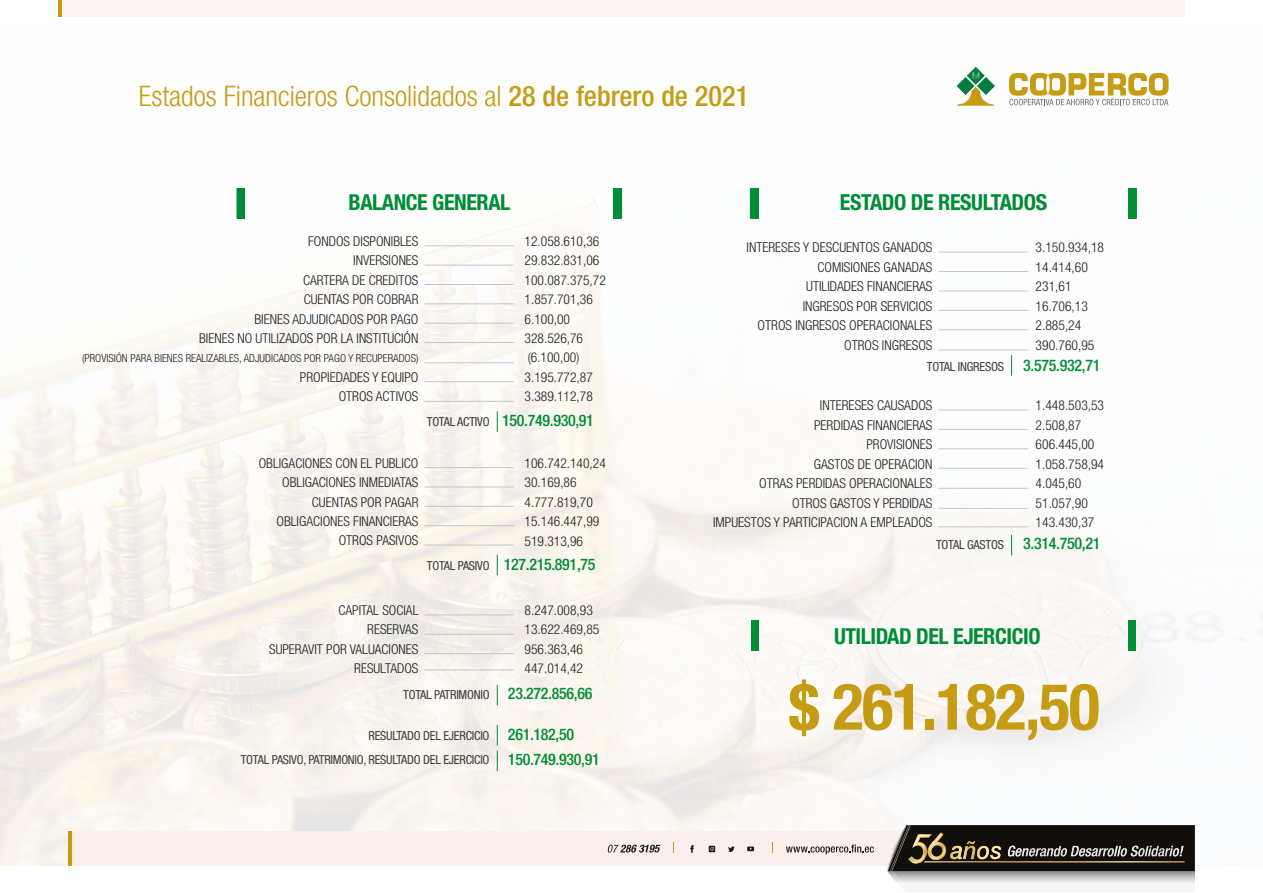
<style>
.page{position:relative;width:1263px;height:893px;background:#fff}
.page>*{position:absolute;margin:0;border:0;box-sizing:border-box;transform-origin:0 0}
.t1{font:700 condensed 64.5px "Helvetica Neue LT Std";letter-spacing:-.02em;color:#c59c14}
.t2{font:300 condensed 28.35px "Helvetica Neue LT Std";color:#c59c14}
.t3{font:700 condensed 22.05px "Helvetica Neue LT Std";letter-spacing:-.02em;color:#008d36}
.t4{font:500 condensed 16.05px "Helvetica Neue LT Std";letter-spacing:-.02em;color:#008d36}
.t5{font:300 condensed 13.65px/19.5px "Helvetica Neue LT Std";color:#1d1d1b;text-align:right}
.t6{font:300 condensed 13.5px/19.4px "Helvetica Neue LT Std";color:#1d1d1b;text-align:right}
.t7{font:condensed 12.45px "Helvetica Neue LT Std";letter-spacing:-.02em;color:#3c3c3b}
.t8{font:300 condensed 10.95px "Helvetica Neue LT Std";color:#1d1d1b}
.s1{font-weight:500}
.s2{font-weight:400;font-size:12.45px;color:#3c3c3b}
.s3{font-weight:500;font-size:16.05px;color:#008d36}
</style>
<div class="page">
<img style="left:0;top:72px;width:1263px;height:793px">
<div style="left:752px;top:620px;width:7px;height:30px;background:#008d36"></div>
<div style="left:1128px;top:620px;width:8px;height:30px;background:#008d36"></div>
<div style="left:68px;top:830px;width:1050px;height:35px;background:#f9f0ed"></div>
<svg style="left:607px;top:844px;width:53px;height:8px"></svg>
<svg style="left:786px;top:844px;width:88px;height:9px"></svg>
<svg style="left:690px;top:845px;width:4px;height:7px"></svg>
<svg style="left:709px;top:845px;width:6px;height:6px"></svg>
<svg style="left:728px;top:846px;width:7px;height:5px"></svg>
<svg style="left:747px;top:846px;width:7px;height:4px"></svg>
<svg style="left:884px;top:823px;width:311px;height:61px"></svg>
<hr style="left:68px;top:830px;width:4px;height:35px;background:#c59c14">
<div style="left:58px;top:0;width:1127px;height:17px;background:#f9f0ed"></div>
<svg style="left:1009px;top:73px;width:159px;height:32px"></svg>
<svg style="left:957px;top:66px;width:38px;height:40px"></svg>
<hr style="left:58px;top:0;width:4px;height:17px;background:#c59c14">
<svg style="left:1011px;top:355px;width:1px;height:20px"></svg>
<svg style="left:1011px;top:534px;width:1px;height:21px"></svg>
<hr style="left:1135px;top:188px;width:2px;height:31px;background:#008d36">
<hr style="left:750px;top:188px;width:1px;height:31px;background:#008d36">
<hr style="left:939px;top:252px;width:89px;height:1px;background:#c6c6c6">
<hr style="left:939px;top:271px;width:89px;height:1px;background:#c6c6c6">
<hr style="left:939px;top:290px;width:89px;height:1px;background:#c6c6c6">
<hr style="left:939px;top:310px;width:89px;height:1px;background:#c6c6c6">
<hr style="left:939px;top:329px;width:89px;height:1px;background:#c6c6c6">
<hr style="left:939px;top:349px;width:89px;height:1px;background:#c6c6c6">
<hr style="left:939px;top:409px;width:89px;height:1px;background:#c6c6c6">
<hr style="left:939px;top:429px;width:89px;height:1px;background:#c6c6c6">
<hr style="left:939px;top:448px;width:89px;height:1px;background:#c6c6c6">
<hr style="left:939px;top:467px;width:89px;height:1px;background:#c6c6c6">
<hr style="left:939px;top:487px;width:89px;height:1px;background:#c6c6c6">
<hr style="left:939px;top:507px;width:89px;height:1px;background:#c6c6c6">
<hr style="left:939px;top:526px;width:89px;height:1px;background:#c6c6c6">
<div style="left:751px;top:188px;width:7px;height:31px;background:#008d36"></div>
<div style="left:1128px;top:188px;width:8px;height:31px;background:#008d36"></div>
<hr style="left:620px;top:188px;width:2px;height:30px;background:#008d36">
<hr style="left:236px;top:188px;width:2px;height:30px;background:#008d36">
<svg style="left:497px;top:411px;width:1px;height:20px"></svg>
<svg style="left:497px;top:554px;width:1px;height:21px"></svg>
<svg style="left:497px;top:684px;width:1px;height:21px"></svg>
<svg style="left:497px;top:724px;width:1px;height:46px"></svg>
<hr style="left:425px;top:245px;width:89px;height:1px;background:#c6c6c6">
<hr style="left:425px;top:265px;width:89px;height:1px;background:#c6c6c6">
<hr style="left:425px;top:284px;width:89px;height:1px;background:#c6c6c6">
<hr style="left:425px;top:303px;width:89px;height:1px;background:#c6c6c6">
<hr style="left:425px;top:323px;width:89px;height:1px;background:#c6c6c6">
<hr style="left:425px;top:467px;width:89px;height:1px;background:#c6c6c6">
<hr style="left:425px;top:486px;width:89px;height:1px;background:#c6c6c6">
<hr style="left:425px;top:506px;width:89px;height:1px;background:#c6c6c6">
<hr style="left:425px;top:614px;width:89px;height:1px;background:#c6c6c6">
<hr style="left:425px;top:633px;width:89px;height:1px;background:#c6c6c6">
<hr style="left:425px;top:653px;width:89px;height:1px;background:#c6c6c6">
<hr style="left:425px;top:669px;width:89px;height:1px;background:#c6c6c6">
<hr style="left:425px;top:525px;width:89px;height:1px;background:#c6c6c6">
<hr style="left:425px;top:544px;width:89px;height:1px;background:#c6c6c6">
<hr style="left:425px;top:342px;width:89px;height:1px;background:#c6c6c6">
<hr style="left:425px;top:362px;width:89px;height:1px;background:#c6c6c6">
<hr style="left:425px;top:381px;width:89px;height:1px;background:#c6c6c6">
<hr style="left:425px;top:401px;width:89px;height:1px;background:#c6c6c6">
<div style="left:237px;top:188px;width:8px;height:30px;background:#008d36"></div>
<div style="left:614px;top:188px;width:7px;height:30px;background:#008d36"></div>
<h2 class="t2" style="left:139px;top:79px;width:612px">Estados Financieros Consolidados al <span class="s1">28 de febrero de 2021</span></h2>
<h3 class="t3" style="left:349px;top:188px;width:163px">BALANCE GENERAL</h3>
<h3 class="t3" style="left:840px;top:189px;width:209px">ESTADO DE RESULTADOS</h3>
<p class="t6" style="left:199px;top:231px;width:221px">FONDOS DISPONIBLES<br>INVERSIONES<br>CARTERA DE CREDITOS<br>CUENTAS POR COBRAR<br>BIENES ADJUDICADOS POR PAGO<br>BIENES NO UTILIZADOS POR LA INSTITUCIÓN</p>
<p class="t8" style="left:82px;top:352px;width:338px">(PROVISIÓN PARA BIENES REALIZABLES, ADJUDICADOS POR PAGO Y RECUPERADOS)</p>
<p class="t6" style="left:300px;top:367px;width:120px">PROPIEDADES Y EQUIPO<br>OTROS ACTIVOS</p>
<p class="t6" style="left:525px;top:231px;width:83px;text-align:left">12.058.610,36<br>29.832.831,06<br>100.087.375,72<br>1.857.701,36<br>6.100,00<br>328.526,76 (6.100,00)<br>3.195.772,87<br>3.389.112,78</p>
<p class="t4" style="left:427px;top:411px;width:169px"><span class="s2">TOTAL ACTIVO</span> 150.749.930,91</p>
<p class="t6" style="left:259px;top:453px;width:161px">OBLIGACIONES CON EL PUBLICO<br>OBLIGACIONES INMEDIATAS<br>CUENTAS POR PAGAR<br>OBLIGACIONES FINANCIERAS<br>OTROS PASIVOS</p>
<p class="t6" style="left:525px;top:453px;width:83px;text-align:left">106.742.140,24<br>30.169,86<br>4.777.819,70<br>15.146.447,99<br>519.313,96</p>
<p class="t4" style="left:427px;top:554px;width:170px"><span class="s2">TOTAL PASIVO</span> 127.215.891,75</p>
<p class="t6" style="left:269px;top:600px;width:151px">CAPITAL SOCIAL<br>RESERVAS<br>SUPERAVIT POR VALUACIONES<br>RESULTADOS</p>
<p class="t6" style="left:525px;top:600px;width:76px;text-align:left">8.247.008,93<br>13.622.469,85<br>956.363,46<br>447.014,42</p>
<p class="t7" style="left:403px;top:686px;width:191px">TOTAL PATRIMONIO <span class="s3">23.272.856,66</span></p>
<p class="t7" style="left:369px;top:728px;width:122px">RESULTADO DEL EJERCICIO</p>
<p class="t4" style="left:508px;top:724px;width:68px">261.182,50</p>
<p class="t7" style="left:241px;top:751px;width:360px">TOTAL PASIVO, PATRIMONIO, RESULTADO DEL EJERCICIO <span class="s3">150.749.930,91</span></p>
<p class="t5" style="left:746px;top:237px;width:187px">INTERESES Y DESCUENTOS GANADOS<br>COMISIONES GANADAS<br>UTILIDADES FINANCIERAS<br>INGRESOS POR SERVICIOS<br>OTROS INGRESOS OPERACIONALES<br>OTROS INGRESOS</p>
<p class="t5" style="left:1036px;top:237px;width:70px;text-align:left">3.150.934,18<br>14.414,60<br>231,61<br>16.706,13<br>2.885,24<br>390.760,95</p>
<p class="t7" style="left:927px;top:359px;width:175px">TOTAL INGRESOS <span class="s3">3.575.932,71</span></p>
<p class="t5" style="left:713px;top:395px;width:221px">INTERESES CAUSADOS<br>PERDIDAS FINANCIERAS<br>PROVISIONES<br>GASTOS DE OPERACION<br>OTRAS PERDIDAS OPERACIONALES<br>OTROS GASTOS Y PERDIDAS<br>IMPUESTOS Y PARTICIPACION A EMPLEADOS</p>
<p class="t5" style="left:1036px;top:395px;width:70px;text-align:left">1.448.503,53<br>2.508,87<br>606.445,00<br>1.058.758,94<br>4.045,60<br>51.057,90<br>143.430,37</p>
<p class="t4" style="left:936px;top:533px;width:166px"><span class="s2">TOTAL GASTOS</span> 3.314.750,21</p>
<h3 class="t3" style="left:834px;top:622px;width:208px">UTILIDAD DEL EJERCICIO</h3>
<h1 class="t1" style="left:789px;top:667px;width:313px">$ 261.182,50</h1>
</div>
